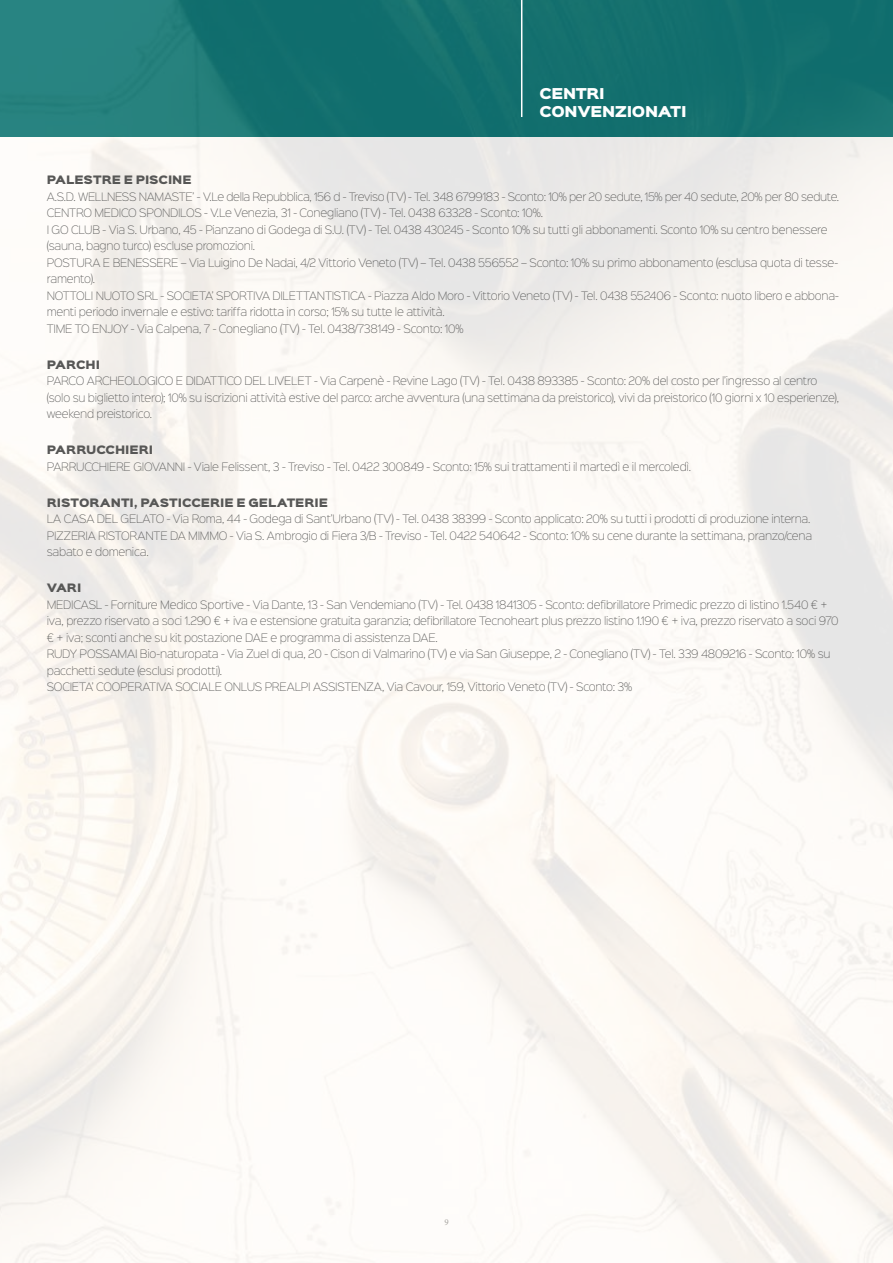
<style>
.page{position:relative;width:893px;height:1263px;background:#fff}
.page>*{position:absolute;margin:0;border:0;box-sizing:border-box;transform-origin:0 0}
.t1{font:13.5px/18px "Sinkin Sans 900 X Black";letter-spacing:-.025em;color:#fff}
.t2{font:10.5px/16.5px "Sinkin Sans 200 X Light";letter-spacing:-.025em;color:#575756}
.t3{font:10.5px "Sinkin Sans 900 X Black";color:#575756}
.t4{font:9px "Minion Pro";color:#9d9d9c}
</style>
<div class="page">
<img style="left:0;top:0;width:893px;height:1263px">
<hr style="left:521px;top:0;width:1px;height:117px;background:#fff">
<p class="t1" style="left:540px;top:85px;width:149px">CENTRI<br>CONVENZIONATI</p>
<p class="t3" style="left:47px;top:174px;width:146px">PALESTRE E PISCINE</p>
<p class="t2" style="left:47px;top:187px;width:794px">A.S.D. WELLNESS NAMASTE’ - V.Le della Repubblica, 156 d - Treviso (TV) - Tel. 348 6799183 - Sconto: 10% per 20 sedute, 15% per 40 sedute, 20% per 80 sedute.<br>CENTRO MEDICO SPONDILOS - V.Le Venezia, 31 - Conegliano (TV) - Tel. 0438 63328 - Sconto: 10%.<br>I GO CLUB - Via S. Urbano, 45 - Pianzano di Godega di S.U. (TV) - Tel. 0438 430245 - Sconto 10% su tutti gli abbonamenti. Sconto 10% su centro benessere (sauna, bagno turco) escluse promozioni.<br>POSTURA E BENESSERE – Via Luigino De Nadai, 4/2 Vittorio Veneto (TV) – Tel. 0438 556552 – Sconto: 10% su primo abbonamento (esclusa quota di tesse&shy;ramento).<br>NOTTOLI NUOTO SRL - SOCIETA’ SPORTIVA DILETTANTISTICA - Piazza Aldo Moro - Vittorio Veneto (TV) - Tel. 0438 552406 - Sconto: nuoto libero e abbona&shy;menti periodo invernale e estivo: tariffa ridotta in corso; 15% su tutte le attività.<br>TIME TO ENJOY - Via Calpena, 7 - Conegliano (TV) - Tel. 0438/738149 - Sconto: 10%</p>
<p class="t3" style="left:47px;top:359px;width:55px">PARCHI</p>
<p class="t2" style="left:47px;top:372px;width:794px">PARCO ARCHEOLOGICO E DIDATTICO DEL LIVELET - Via Carpenè - Revine Lago (TV) - Tel. 0438 893385 - Sconto: 20% del costo per l’ingresso al centro (solo su biglietto intero); 10% su iscrizioni attività estive del parco: arche avventura (una settimana da preistorico), vivi da preistorico (10 giorni x 10 esperienze), weekend preistorico.</p>
<p class="t3" style="left:47px;top:444px;width:108px">PARRUCCHIERI</p>
<p class="t2" style="left:47px;top:457px;width:646px">PARRUCCHIERE GIOVANNI - Viale Felissent, 3 - Treviso - Tel. 0422 300849 - Sconto: 15% sui trattamenti il martedì e il mercoledì.</p>
<p class="t3" style="left:47px;top:497px;width:283px">RISTORANTI, PASTICCERIE E GELATERIE</p>
<p class="t2" style="left:47px;top:510px;width:767px">LA CASA DEL GELATO - Via Roma, 44 - Godega di Sant’Urbano (TV) - Tel. 0438 38399 - Sconto applicato: 20% su tutti i prodotti di produzione interna.<br>PIZZERIA RISTORANTE DA MIMMO - Via S. Ambrogio di Fiera 3/B - Treviso - Tel. 0422 540642 - Sconto: 10% su cene durante la settimana, pranzo/cena sabato e domenica.</p>
<p class="t3" style="left:47px;top:582px;width:36px">VARI</p>
<p class="t2" style="left:47px;top:595px;width:793px">MEDICASL - Forniture Medico Sportive - Via Dante, 13 - San Vendemiano (TV) - Tel. 0438 1841305 - Sconto: defibrillatore Primedic prezzo di listino 1.540 € + iva, prezzo riservato a soci 1.290 € + iva e estensione gratuita garanzia; defibrillatore Tecnoheart plus prezzo listino 1.190 € + iva, prezzo riservato a soci 970 € + iva; sconti anche su kit postazione DAE e programma di assistenza DAE.<br>RUDY POSSAMAI Bio-naturopata - Via Zuel di qua, 20 - Cison di Valmarino (TV) e via San Giuseppe, 2 - Conegliano (TV) - Tel. 339 4809216 - Sconto: 10% su pacchetti sedute (esclusi prodotti).<br>SOCIETA’ COOPERATIVA SOCIALE ONLUS PREALPI ASSISTENZA, Via Cavour, 159, Vittorio Veneto (TV) - Sconto: 3%</p>
<p class="t4" style="left:444px;top:1216px;width:6px">9</p>
</div>
